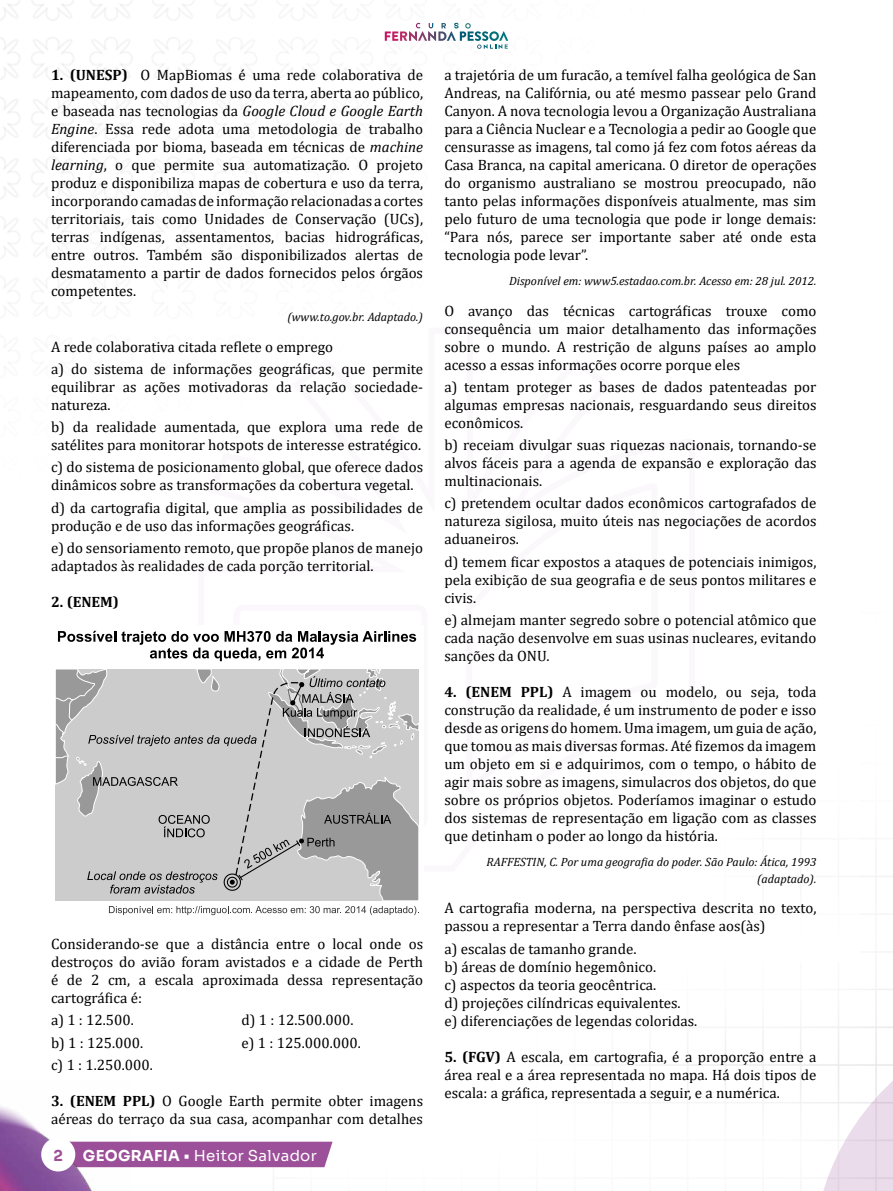
<style>
.page{position:relative;width:893px;height:1191px;background:#fff}
.page>*{position:absolute;margin:0;border:0;box-sizing:border-box;transform-origin:0 0}
.t1{font:15px/18px "Cambria";color:#000;text-align:justify}
.t2{font:15px "Sora";letter-spacing:.02em;color:#fff}
.t3{font:700 15px "Cambria";color:#000}
.t4{font:15px "Sora";color:#9d509a}
.t5{font:italic 12px/16.5px "Cambria";color:#000;text-align:right}
.s1{font-weight:700}
.s2{font-style:italic}
</style>
<div class="page">
<div style="left:131px;top:1141px;width:202px;height:26px;background:#9d509a"></div>
<img style="left:0;top:1106px;width:131px;height:85px">
<div style="left:44px;top:1140px;width:28px;height:28px;background:#fff;border-radius:50%"></div>
<div style="left:41px;top:1137px;width:34px;height:34px;border:6px solid #fff;border-radius:50%"></div>
<svg style="left:409px;top:23px;width:99px;height:26px"></svg>
<svg style="left:55px;top:631px;width:364px;height:284px"></svg>
<svg style="left:799px;top:1010px;width:94px;height:181px"></svg>
<p class="t1" style="left:51px;top:66px;width:374px"><span class="s1">1. (UNESP)</span> O MapBiomas é uma rede colaborativa de mapeamento, com dados de uso da terra, aberta ao público, e baseada nas tecnologias da <span class="s2">Google Cloud e Google Earth Engine</span>. Essa rede adota uma metodologia de trabalho diferenciada por bioma, baseada em técnicas de <span class="s2">machine learning</span>, o que permite sua automatização. O projeto produz e disponibiliza mapas de cobertura e uso da terra, incorporando camadas de informação relacionadas a cortes territoriais, tais como Unidades de Conservação (UCs), terras indígenas, assentamentos, bacias hidrográficas, entre outros. Também são disponibilizados alertas de desmatamento a partir de dados fornecidos pelos órgãos competentes.</p>
<p class="t5" style="left:287px;top:308px;width:137px">(www.to.gov.br. Adaptado.)</p>
<p class="t1" style="left:51px;top:335px;width:374px;line-height:22.2px">A rede colaborativa citada reflete o emprego<br>a) do sistema de informações geográficas, que permite</p>
<p class="t1" style="left:51px;top:378px;width:374px">equilibrar as ações motivadoras da relação sociedade&shy;natureza.</p>
<p class="t1" style="left:51px;top:418px;width:374px">b) da realidade aumentada, que explora uma rede de satélites para monitorar hotspots de interesse estratégico.</p>
<p class="t1" style="left:51px;top:458px;width:374px">c) do sistema de posicionamento global, que oferece dados dinâmicos sobre as transformações da cobertura vegetal.</p>
<p class="t1" style="left:51px;top:498px;width:374px">d) da cartografia digital, que amplia as possibilidades de produção e de uso das informações geográficas.</p>
<p class="t1" style="left:51px;top:539px;width:374px">e) do sensoriamento remoto, que propõe planos de manejo adaptados às realidades de cada porção territorial.</p>
<p class="t3" style="left:51px;top:591px;width:69px">2. (ENEM)</p>
<p class="t1" style="left:51px;top:935px;width:374px">Considerando-se que a distância entre o local onde os destroços do avião foram avistados e a cidade de Perth é de 2 cm, a escala aproximada dessa representação cartográfica é:</p>
<p class="t1" style="left:51px;top:1009px;width:103px;line-height:22.2px;text-align:left">a) 1 : 12.500.<br>b) 1 : 125.000. c) 1 : 1.250.000.</p>
<p class="t1" style="left:242px;top:1009px;width:121px;line-height:22.2px">d) 1 : 12.500.000. e) 1 : 125.000.000.</p>
<p class="t1" style="left:51px;top:1091px;width:374px"><span class="s1">3. (ENEM PPL)</span> O Google Earth permite obter imagens aéreas do terraço da sua casa, acompanhar com detalhes</p>
<p class="t4" style="left:54px;top:1143px;width:11px">2</p>
<p class="t2" style="left:83px;top:1143px;width:235px">GEOGRAFIA • Heitor Salvador</p>
<p class="t1" style="left:444px;top:65px;width:374px">a trajetória de um furacão, a temível falha geológica de San Andreas, na Califórnia, ou até mesmo passear pelo Grand Canyon. A nova tecnologia levou a Organização Australiana para a Ciência Nuclear e a Tecnologia a pedir ao Google que censurasse as imagens, tal como já fez com fotos aéreas da Casa Branca, na capital americana. O diretor de operações do organismo australiano se mostrou preocupado, não tanto pelas informações disponíveis atualmente, mas sim pelo futuro de uma tecnologia que pode ir longe demais: “Para nós, parece ser importante saber até onde esta tecnologia pode levar”.</p>
<p class="t5" style="left:509px;top:272px;width:309px">Disponível em: www5.estadao.com.br. Acesso em: 28 jul. 2012.</p>
<p class="t1" style="left:444px;top:301px;width:374px">O avanço das técnicas cartográficas trouxe como consequência um maior detalhamento das informações sobre o mundo. A restrição de alguns países ao amplo acesso a essas informações ocorre porque eles</p>
<p class="t1" style="left:444px;top:378px;width:374px">a) tentam proteger as bases de dados patenteadas por algumas empresas nacionais, resguardando seus direitos econômicos.</p>
<p class="t1" style="left:444px;top:436px;width:374px">b) receiam divulgar suas riquezas nacionais, tornando-se alvos fáceis para a agenda de expansão e exploração das multinacionais.</p>
<p class="t1" style="left:444px;top:494px;width:374px">c) pretendem ocultar dados econômicos cartografados de natureza sigilosa, muito úteis nas negociações de acordos aduaneiros.</p>
<p class="t1" style="left:444px;top:552px;width:374px">d) temem ficar expostos a ataques de potenciais inimigos, pela exibição de sua geografia e de seus pontos militares e civis.</p>
<p class="t1" style="left:444px;top:611px;width:374px">e) almejam manter segredo sobre o potencial atômico que cada nação desenvolve em suas usinas nucleares, evitando sanções da ONU.</p>
<p class="t1" style="left:444px;top:683px;width:374px"><span class="s1">4. (ENEM PPL)</span> A imagem ou modelo, ou seja, toda construção da realidade, é um instrumento de poder e isso desde as origens do homem. Uma imagem, um guia de ação, que tomou as mais diversas formas. Até fizemos da imagem um objeto em si e adquirimos, com o tempo, o hábito de agir mais sobre as imagens, simulacros dos objetos, do que sobre os próprios objetos. Poderíamos imaginar o estudo dos sistemas de representação em ligação com as classes que detinham o poder ao longo da história.</p>
<p class="t5" style="left:487px;top:853px;width:331px">RAFFESTIN, C. Por uma geografia do poder. São Paulo: Ática, 1993 (adaptado).</p>
<p class="t1" style="left:444px;top:899px;width:374px">A cartografia moderna, na perspectiva descrita no texto, passou a representar a Terra dando ênfase aos(às)</p>
<p class="t1" style="left:444px;top:939px;width:254px;text-align:left">a) escalas de tamanho grande.<br>b) áreas de domínio hegemônico.<br>c) aspectos da teoria geocêntrica.<br>d) projeções cilíndricas equivalentes. e) diferenciações de legendas coloridas.</p>
<p class="t1" style="left:444px;top:1047px;width:374px"><span class="s1">5. (FGV)</span> A escala, em cartografia, é a proporção entre a área real e a área representada no mapa. Há dois tipos de escala: a gráfica, representada a seguir, e a numérica.</p>
</div>
